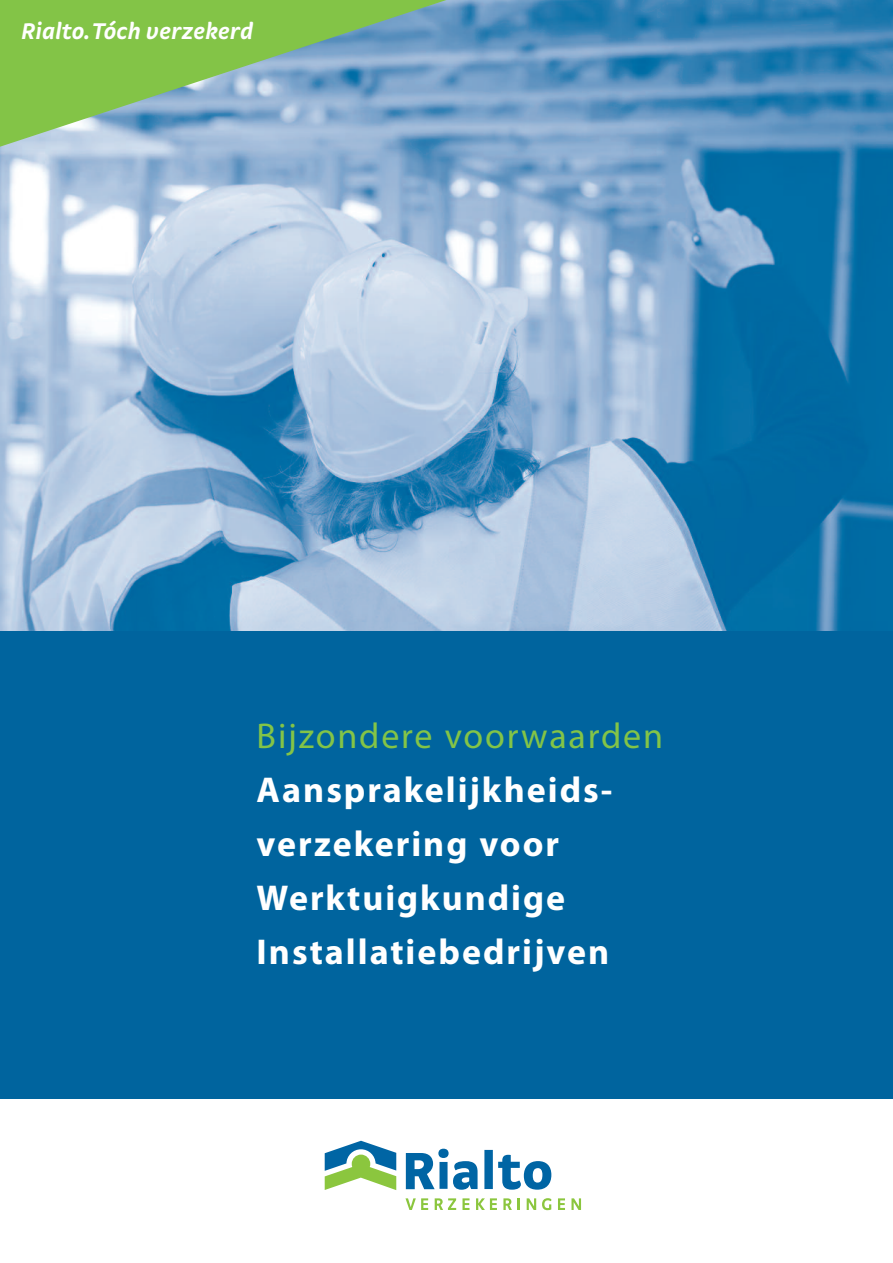
<style>
.page{position:relative;width:893px;height:1263px;background:#fff}
.page>*{position:absolute;margin:0;border:0;box-sizing:border-box;transform-origin:0 0}
.t1{font:700 36px/54px "Myriad Pro";letter-spacing:.055em;color:#fff}
.t2{font:36px "Myriad Pro";letter-spacing:.05em;color:#83c447}
.t3{font:italic 700 24px "Strada";color:#fff}
</style>
<div class="page">
<img style="left:0;top:0;width:893px;height:631px">
<svg style="left:0;top:0;width:485px;height:147px;background:#84b690"></svg>
<div style="left:0;top:631px;width:893px;height:468px;background:#00649e"></div>
<svg style="left:405px;top:1198px;width:23px;height:12px"></svg>
<svg style="left:435px;top:1198px;width:21px;height:12px"></svg>
<svg style="left:462px;top:1198px;width:8px;height:12px"></svg>
<svg style="left:476px;top:1198px;width:21px;height:12px"></svg>
<svg style="left:503px;top:1198px;width:17px;height:12px"></svg>
<svg style="left:527px;top:1198px;width:9px;height:12px"></svg>
<svg style="left:542px;top:1198px;width:9px;height:12px"></svg>
<svg style="left:558px;top:1198px;width:7px;height:12px"></svg>
<svg style="left:571px;top:1198px;width:10px;height:12px"></svg>
<svg style="left:325px;top:1141px;width:71px;height:49px"></svg>
<svg style="left:406px;top:1153px;width:29px;height:36px"></svg>
<div style="left:439px;top:1162px;width:9px;height:27px;background:#0065a4"></div>
<div style="left:438px;top:1149px;width:11px;height:9px;background:#0065a4;border-radius:50%"></div>
<svg style="left:453px;top:1161px;width:25px;height:29px"></svg>
<div style="left:484px;top:1150px;width:9px;height:39px;background:#0065a4"></div>
<svg style="left:498px;top:1155px;width:53px;height:35px"></svg>
<p class="t3" style="left:21px;top:22px;width:234px">Rialto.Tóch verzekerd</p>
<p class="t2" style="left:257px;top:723px;width:408px">Bijzondere voorwaarden</p>
<p class="t1" style="left:257px;top:766px;width:357px">Aansprakelijkheids&shy;verzekering voor<br>Werktuigkundige<br>Installatiebedrijven</p>
</div>
